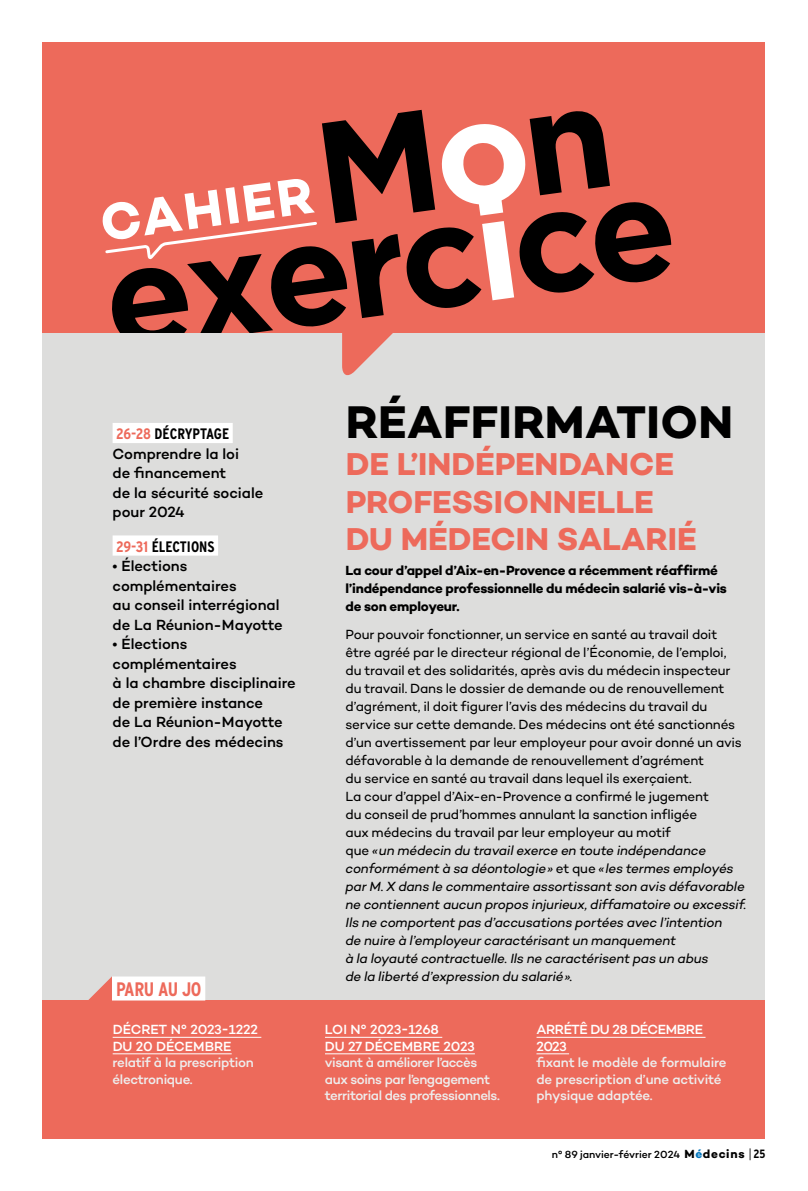
<style>
.page{position:relative;width:808px;height:1191px;background:#fff}
.page>*{position:absolute;margin:0;border:0;box-sizing:border-box;transform-origin:0 0}
.t1{font:700 143.7px "Gotham";color:#000}
.t2{font:700 52.65px "Campton";color:#fff}
.t3{font:700 46.65px "Campton";letter-spacing:.01em;color:#000}
.t4{font:700 32.1px/37px "Campton";color:#ed6a5b}
.t5{font:700 condensed 19.5px "Interstate";letter-spacing:-.025em;color:#ed6a5b}
.t6{font:700 condensed 15.15px "Interstate";color:#000}
.t7{font:500 15px/19.5px "Campton";letter-spacing:-.005em;color:#000}
.t8{font:13.5px/18px "Campton";letter-spacing:-.015em;color:#000}
.t9{font:500 13.5px/16.5px "Campton";letter-spacing:-.03em;color:#ededed}
.t10{font:700 13.5px/18px "Campton";letter-spacing:-.015em;color:#000}
.t11{font:500 13.5px/16.5px "Campton";letter-spacing:-.02em;color:#fff}
.t12{font:500 13.5px/16.5px "Campton";letter-spacing:-.04em;color:#fff}
.t13{font:500 10.5px "Campton";letter-spacing:-.005em;color:#000}
.s1{color:#fff}
.s2{color:#ed6a5b}
.s3{font-style:italic}
.s4{font-weight:700;font-size:12px}
.s5{font-weight:700;font-size:12px;color:#0075bc}
.s6{font-family:"Interstate";font-weight:300;font-stretch:condensed;font-size:12px}
.s7{font-family:"Interstate";font-weight:700;font-stretch:condensed;font-size:12px}
</style>
<div class="page">
<div style="left:43px;top:43px;width:722px;height:295px;background:#ed6a5b"></div>
<div style="left:43px;top:333px;width:722px;height:676px;background:#dddddc"></div>
<div style="left:43px;top:1000px;width:722px;height:138px;background:#ed6a5b"></div>
<svg style="left:342px;top:333px;width:51px;height:43px"></svg>
<div style="left:112px;top:976px;width:93px;height:24px;background:#fff"></div>
<svg style="left:88px;top:976px;width:24px;height:24px"></svg>
<hr style="left:113px;top:1037px;width:148px;height:1px;background:#fff">
<hr style="left:113px;top:1053px;width:119px;height:1px;background:#fff">
<hr style="left:325px;top:1037px;width:117px;height:1px;background:#fff">
<hr style="left:325px;top:1053px;width:150px;height:1px;background:#fff">
<hr style="left:536px;top:1037px;width:169px;height:1px;background:#fff">
<hr style="left:536px;top:1053px;width:33px;height:1px;background:#fff">
<div style="left:113px;top:423px;width:120px;height:20px;background:#fff"></div>
<div style="left:113px;top:535px;width:105px;height:20px;background:#fff"></div>
<svg style="left:105px;top:222px;width:212px;height:38px"></svg>
<h2 class="t2" style="left:96px;top:190px;width:216px;rotate:-8deg">CAHIER</h2>
<h1 class="t1" style="left:93px;top:220px;width:577px;rotate:-8deg">exerc<span class="s1">i</span>ce</h1>
<p class="t6" style="left:116px;top:425px;width:115px"><span class="s2">26-28</span> DÉCRYPTAGE</p>
<p class="t7" style="left:113px;top:443px;width:152px">Comprendre la loi<br>de financement<br>de la sécurité sociale pour 2024</p>
<p class="t6" style="left:116px;top:538px;width:100px"><span class="s2">29-31</span> ÉLECTIONS</p>
<p class="t7" style="left:113px;top:556px;width:172px">• Élections complémentaires<br>au conseil interrégional de La Réunion-Mayotte</p>
<p class="t7" style="left:113px;top:634px;width:185px">• Élections complémentaires<br>à la chambre disciplinaire de première instance<br>de La Réunion-Mayotte de l’Ordre des médecins</p>
<h3 class="t5" style="left:116px;top:978px;width:87px">PARU AU JO</h3>
<p class="t11" style="left:113px;top:1021px;width:147px">DÉCRET N° 2023-1222<br>DU 20 DÉCEMBRE</p>
<p class="t9" style="left:113px;top:1054px;width:143px">relatif à la prescription électronique.</p>
<h3 class="t3" style="left:346px;top:393px;width:389px">RÉAFFIRMATION</h3>
<h3 class="t4" style="left:346px;top:445px;width:352px">DE L’INDÉPENDANCE<br>PROFESSIONNELLE<br>DU MÉDECIN SALARIÉ</h3>
<p class="t10" style="left:345px;top:561px;width:383px">La cour d’appel d’Aix-en-Provence a récemment réaffirmé l’indépendance professionnelle du médecin salarié vis-à-vis de son employeur.</p>
<p class="t8" style="left:345px;top:625px;width:402px">Pour pouvoir fonctionner, un service en santé au travail doit être agréé par le directeur régional de l’Économie, de l’emploi,<br>du travail et des solidarités, après avis du médecin inspecteur du travail. Dans le dossier de demande ou de renouvellement d’agrément, il doit figurer l’avis des médecins du travail du service sur cette demande. Des médecins ont été sanctionnés d’un avertissement par leur employeur pour avoir donné un avis défavorable à la demande de renouvellement d’agrément<br>du service en santé au travail dans lequel ils exerçaient.<br>La cour d’appel d’Aix-en-Provence a confirmé le jugement<br>du conseil de prud’hommes annulant la sanction infligée<br>aux médecins du travail par leur employeur au motif<br>que <span class="s3">«un médecin du travail exerce en toute indépendance conformément à sa déontologie»</span> et que <span class="s3">«les termes employés par M. X dans le commentaire assortissant son avis défavorable ne contiennent aucun propos injurieux, diffamatoire ou excessif.<br>Ils ne comportent pas d’accusations portées avec l’intention<br>de nuire à l’employeur caractérisant un manquement<br>à la loyauté contractuelle. Ils ne caractérisent pas un abus<br>de la liberté d’expression du salarié»</span>.</p>
<p class="t11" style="left:325px;top:1021px;width:151px">LOI N° 2023-1268<br>DU 27 DÉCEMBRE 2023</p>
<p class="t9" style="left:325px;top:1054px;width:176px">visant à améliorer l’accès aux soins par l’engagement territorial des professionnels.</p>
<p class="t12" style="left:536px;top:1021px;width:168px">ARRÉTÊ DU 28 DÉCEMBRE<br>2023</p>
<p class="t9" style="left:536px;top:1054px;width:192px">fixant le modèle de formulaire de prescription d’une activité physique adaptée.</p>
<p class="t13" style="left:552px;top:1148px;width:215px">n° 89 janvier-février 2024 <span class="s4">M</span><span class="s5">é</span><span class="s4">decins</span> <span class="s6">|</span> <span class="s7">25</span></p>
</div>
